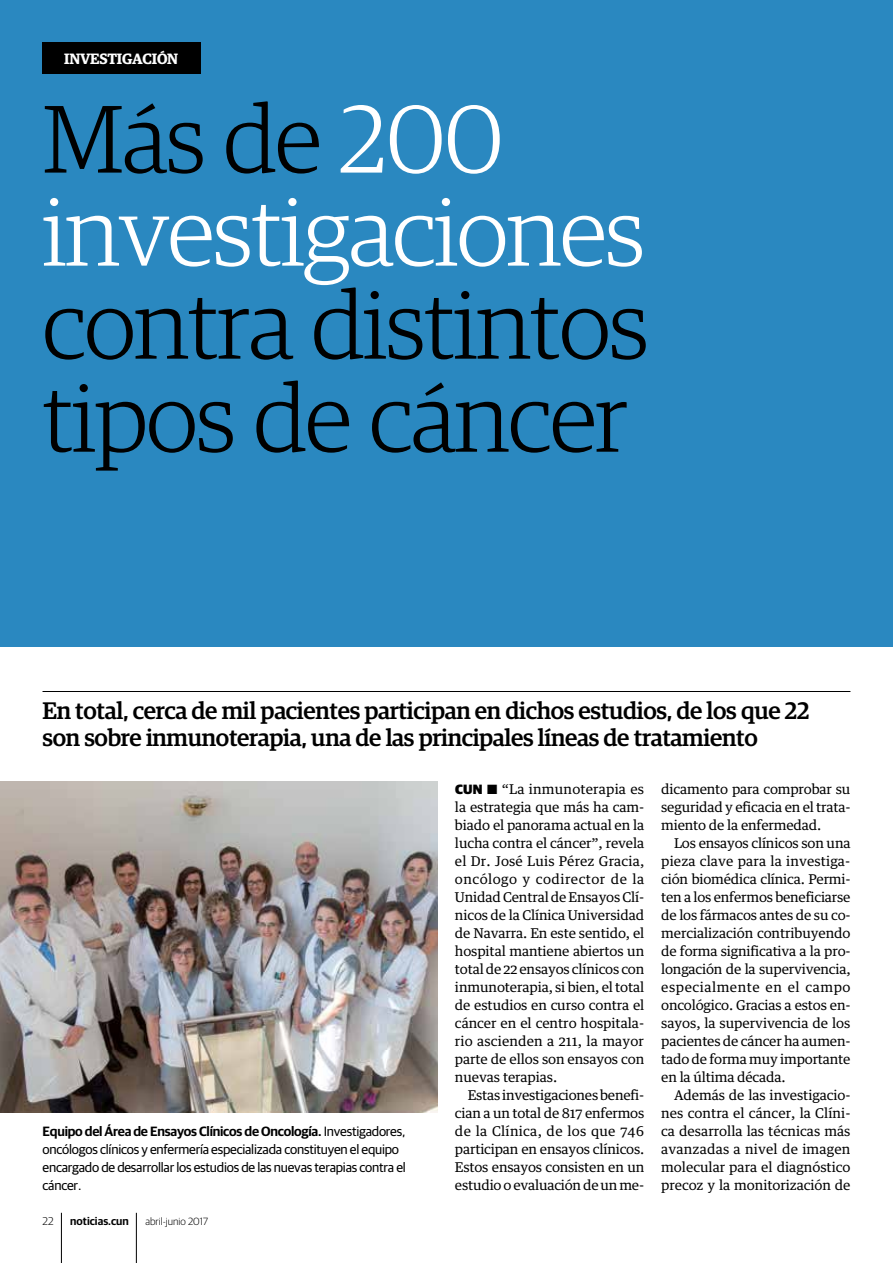
<style>
.page{position:relative;width:893px;height:1263px;background:#fff}
.page>*{position:absolute;margin:0;border:0;box-sizing:border-box;transform-origin:0 0}
.t1{font:300 96px/93px "Guardian Egyp";letter-spacing:-.015em;color:#000}
.t2{font:300 96px/93px "Guardian Egyp";letter-spacing:-.015em;color:#fff}
.t3{font:500 24px/27px "Guardian Egyp";letter-spacing:-.015em;color:#000}
.t4{font:600 15px "Guardian Egyp";letter-spacing:-.015em;color:#fff}
.t5{font:13.5px/18px "Guardian Text Egyp";letter-spacing:-.015em;color:#000;text-align:justify}
.t6{font:13.5px/18px "Guardian Sans";letter-spacing:-.015em;color:#000}
.t7{font:600 11.25px "Guardian Sans";color:#000}
.t8{font:300 11.25px "Guardian Sans";color:#000}
.t9{font:300 10.5px "Guardian Sans";color:#000}
.s1{color:#000}
.s2{font-family:"Guardian Sans";font-weight:900}
.s3{font-weight:600}
</style>
<div class="page">
<div style="left:0;top:0;width:893px;height:646px;background:#2a88c0"></div>
<hr style="left:136px;top:1213px;width:1px;height:50px;background:#000">
<hr style="left:61px;top:1213px;width:1px;height:50px;background:#000">
<div style="left:43px;top:43px;width:158px;height:31px;background:#000"></div>
<hr style="left:43px;top:691px;width:807px;height:1px;background:#000">
<img style="left:0;top:781px;width:438px;height:331px">
<p class="t4" style="left:64px;top:48px;width:115px">INVESTIGACIÓN</p>
<h1 class="t2" style="left:43px;top:88px;width:604px"><span class="s1">Más de</span> 200 investigaciones</h1>
<h1 class="t1" style="left:43px;top:274px;width:608px">contra distintos tipos de cáncer</h1>
<h2 class="t3" style="left:43px;top:695px;width:769px">En total, cerca de mil pacientes participan en dichos estudios, de los que 22 son sobre inmunoterapia, una de las principales líneas de tratamiento</h2>
<p class="t5" style="left:661px;top:779px;width:191px">dicamento para comprobar su seguridad y eficacia en el trata&shy;miento de la enfermedad.</p>
<p class="t5" style="left:661px;top:833px;width:191px;text-indent:13px">Los ensayos clínicos son una pieza clave para la investiga&shy;ción biomédica clínica. Permi&shy;ten a los enfermos beneficiarse de los fármacos antes de su co&shy;mercialización contribuyendo de forma significativa a la pro&shy;longación de la supervivencia, especialmente en el campo oncológico. Gracias a estos en&shy;sayos, la supervivencia de los pacientes de cáncer ha aumen&shy;tado de forma muy importante en la última década.</p>
<p class="t5" style="left:661px;top:1085px;width:191px;text-indent:13px">Además de las investigacio&shy;nes contra el cáncer, la Clíni&shy;ca desarrolla las técnicas más avanzadas a nivel de imagen molecular para el diagnóstico precoz y la monitorización de</p>
<p class="t5" style="left:455px;top:779px;width:191px"><span class="s2">CUN</span> ■ “La inmunoterapia es la estrategia que más ha cam&shy;biado el panorama actual en la lucha contra el cáncer”, revela el Dr. José Luis Pérez Gracia, oncólogo y codirector de la Unidad Central de Ensayos Clí&shy;nicos de la Clínica Universidad de Navarra. En este sentido, el hospital mantiene abiertos un total de 22 ensayos clínicos con inmunoterapia, si bien, el total de estudios en curso contra el cáncer en el centro hospitala&shy;rio ascienden a 211, la mayor parte de ellos son ensayos con nuevas terapias.</p>
<p class="t5" style="left:455px;top:1085px;width:191px;text-indent:13px">Estas investigaciones benefi&shy;cian a un total de 817 enfermos de la Clínica, de los que 746 participan en ensayos clínicos.<br>Estos ensayos consisten en un estudio o evaluación de un me-</p>
<p class="t6" style="left:43px;top:1121px;width:365px"><span class="s3">Equipo del Área de Ensayos Clínicos de Oncología.</span> Investigadores, oncólogos clínicos y enfermería especializada constituyen el equipo encargado de desarrollar los estudios de las nuevas terapias contra el cáncer.</p>
<p class="t8" style="left:43px;top:1213px;width:13px">22</p>
<p class="t7" style="left:70px;top:1212px;width:60px">noticias.cun</p>
<p class="t9" style="left:146px;top:1214px;width:64px">abril-junio 2017</p>
</div>
